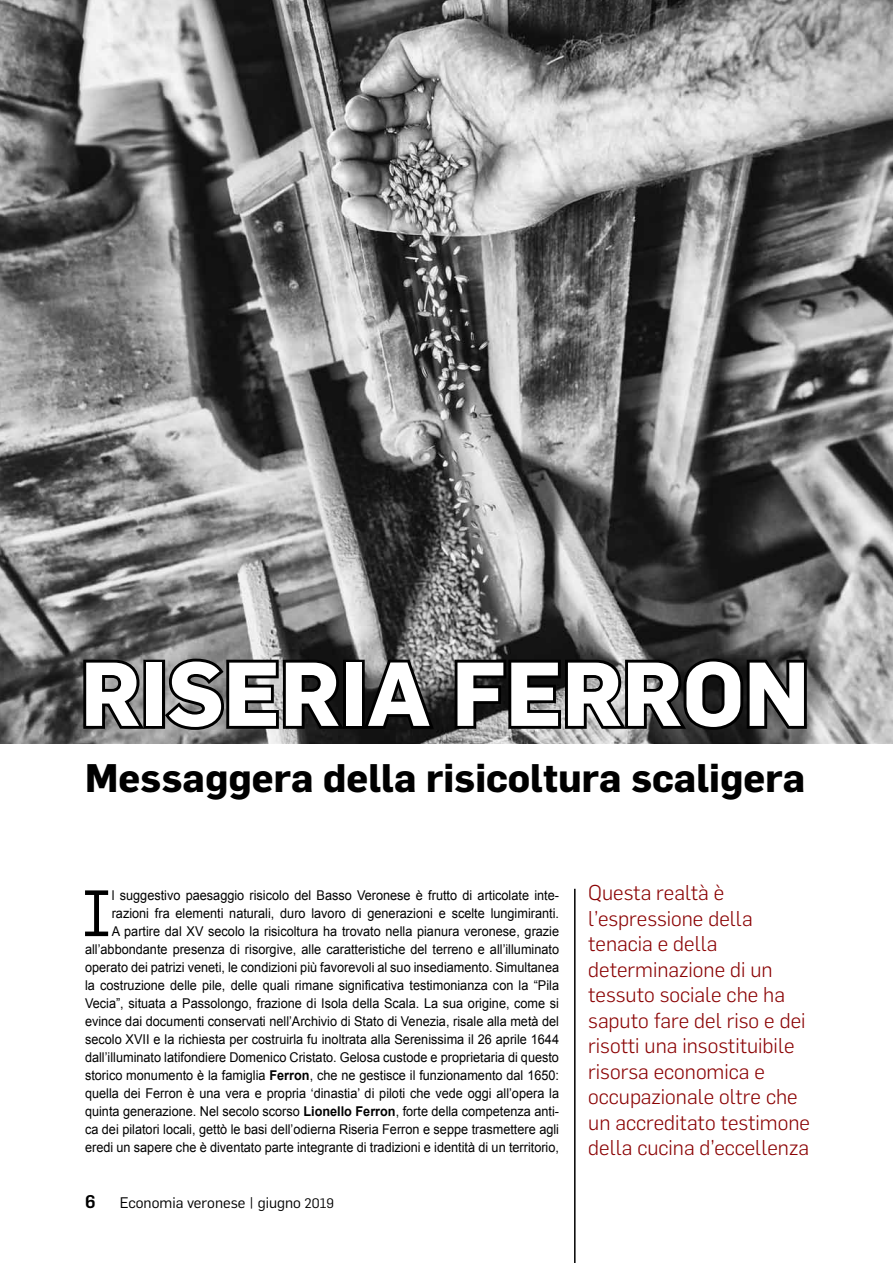
<style>
.page{position:relative;width:893px;height:1263px;background:#fff}
.page>*{position:absolute;margin:0;border:0;box-sizing:border-box;transform-origin:0 0}
.t1{font:700 88.8px "Flama";color:#fff}
.t2{font:64.05px "Flama";color:#000;scale:.94 1}
.t3{font:700 39.15px "Flama";color:#000}
.t4{font:300 21px/25.5px "Flama";color:#8b0304}
.t5{font:500 18px "Flama";color:#000}
.t6{font:15px "Flama";color:#000}
.t7{font:13.5px/18px "Arial";color:#000;text-align:right;scale:.94 1}
.s1{font-weight:700}
.s2{font-size:13.5px}
</style>
<div class="page">
<img style="left:0;top:0;width:893px;height:743px">
<svg style="left:80px;top:657px;width:69px;height:75px;background:#4e4e4e"></svg>
<div style="left:143px;top:660px;width:22px;height:69px;border:6px solid #000"></div>
<svg style="left:161px;top:656px;width:188px;height:77px;background:#454545"></svg>
<div style="left:343px;top:660px;width:22px;height:69px;border:6px solid #000"></div>
<svg style="left:361px;top:657px;width:77px;height:76px;background:#383838"></svg>
<svg style="left:452px;top:656px;width:358px;height:77px;background:#373737"></svg>
<hr style="left:574px;top:889px;width:2px;height:374px;background:#000">
<h1 class="t1" style="left:81px;top:639px;width:730px">RISERIA FERRON</h1>
<h3 class="t3" style="left:85px;top:754px;width:721px">Messaggera della risicoltura scaligera</h3>
<p class="t7" style="left:85px;top:886px;width:506px">l suggestivo paesaggio risicolo del Basso Veronese è frutto di articolate inte&shy;razioni fra elementi naturali, duro lavoro di generazioni e scelte lungimiranti.<br>A partire dal XV secolo la risicoltura ha trovato nella pianura veronese, grazie all’abbondante presenza di risorgive, alle caratteristiche del terreno e all’illuminato operato dei patrizi veneti, le condizioni più favorevoli al suo insediamento. Simultanea la costruzione delle pile, delle quali rimane significativa testimonianza con la “Pila Vecia”, situata a Passolongo, frazione di Isola della Scala. La sua origine, come si evince dai documenti conservati nell’Archivio di Stato di Venezia, risale alla metà del secolo XVII e la richiesta per costruirla fu inoltrata alla Serenissima il 26 aprile 1644 dall’illuminato latifondiere Domenico Cristato. Gelosa custode e proprietaria di questo storico monumento è la famiglia <span class="s1">Ferron</span>, che ne gestisce il funzionamento dal 1650: quella dei Ferron è una vera e propria ‘dinastia’ di piloti che vede oggi all’opera la quinta generazione. Nel secolo scorso <span class="s1">Lionello Ferron</span>, forte della competenza anti&shy;ca dei pilatori locali, gettò le basi dell’odierna Riseria Ferron e seppe trasmettere agli eredi un sapere che è diventato parte integrante di tradizioni e identità di un territorio,</p>
<p class="t4" style="left:588px;top:879px;width:223px">Questa realtà è l’espressione della tenacia e della determinazione di un tessuto sociale che ha saputo fare del riso e dei risotti una insostituibile risorsa economica e occupazionale oltre che un accreditato testimone della cucina d’eccellenza</p>
<h2 class="t2" style="left:81px;top:876px;width:34px">I</h2>
<h3 class="t5" style="left:85px;top:1188px;width:12px">6</h3>
<p class="t6" style="left:120px;top:1193px;width:216px">Economia veronese | giugno <span class="s2">2019</span></p>
</div>
